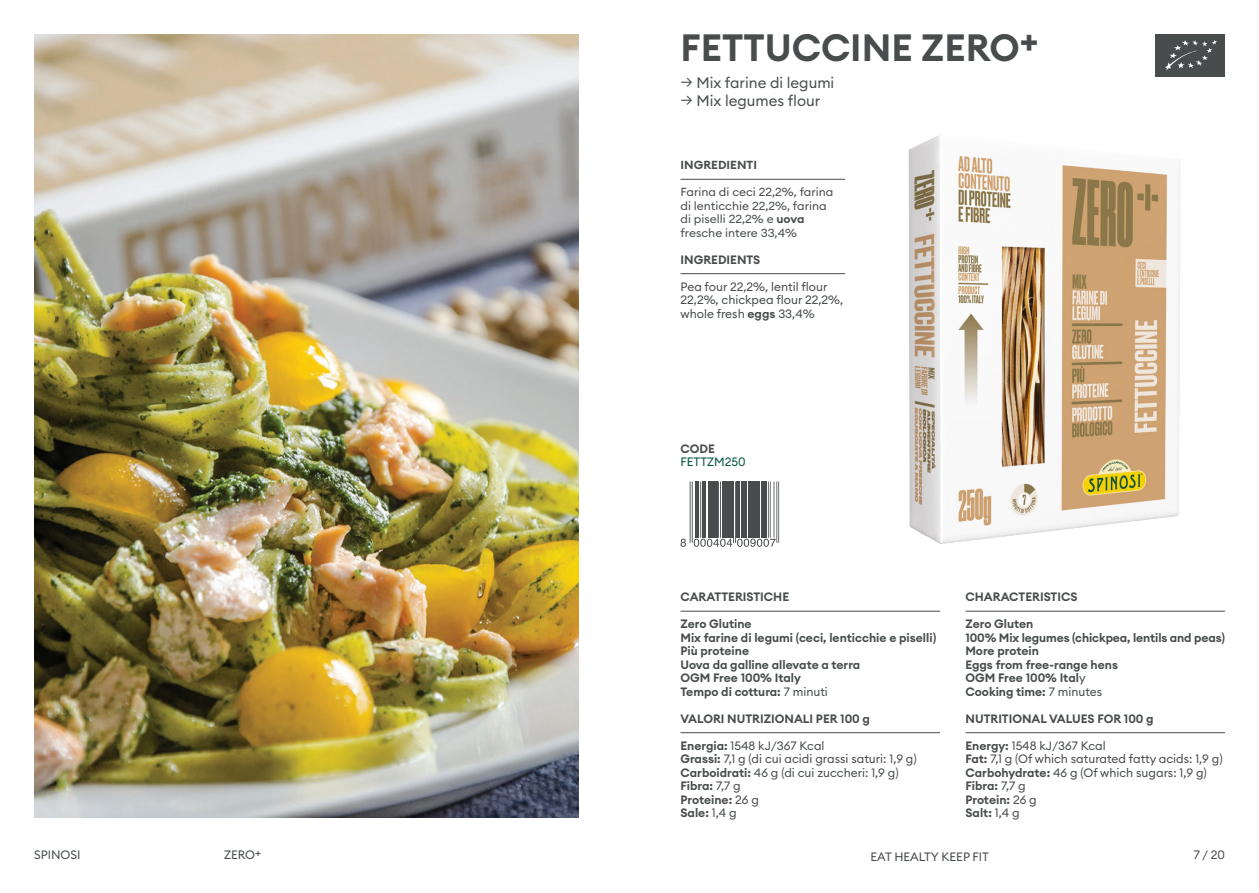
<style>
.page{position:relative;width:1259px;height:893px;background:#fff}
.page>*{position:absolute;margin:0;border:0;box-sizing:border-box;transform-origin:0 0}
.t1{font:37.5px "Font Semi Bold 2";color:#484c4c}
.t2{font:15px "Font Regular 2";color:#484c4c}
.t3{font:12px "Font Semi Bold 2";color:#484c4c}
.t4{font:12px/13.5px "Font Regular 2";color:#484c4c}
.t5{font:12px/13.5px "Font Regular 2";color:#065541}
.t6{font:11.55px/13.5px "Font Regular 2";color:#484c4c;scale:1.04 1}
.t7{font:11.55px "Font Semi Bold 2";color:#484c4c;scale:1.04 1}
.s1{font-family:"Font Semi Bold 2"}
.s2{font-family:"Font Semi Bold 2";color:#484c4c}
.s3{font-family:"Font Regular 2"}
</style>
<div class="page">
<hr style="left:680px;top:179px;width:165px;height:1px;background:#484c4c">
<hr style="left:680px;top:273px;width:165px;height:1px;background:#484c4c">
<hr style="left:965px;top:611px;width:260px;height:1px;background:#484c4c">
<hr style="left:965px;top:732px;width:260px;height:1px;background:#484c4c">
<hr style="left:680px;top:611px;width:260px;height:1px;background:#484c4c">
<hr style="left:680px;top:732px;width:260px;height:1px;background:#484c4c">
<img style="left:908px;top:134px;width:272px;height:410px">
<hr style="left:692px;top:481px;width:1px;height:62px;background:#484c4c">
<hr style="left:689px;top:481px;width:1px;height:62px;background:#484c4c">
<hr style="left:695px;top:481px;width:3px;height:57px;background:#484c4c">
<hr style="left:700px;top:481px;width:1px;height:57px;background:#484c4c">
<hr style="left:698px;top:481px;width:1px;height:57px;background:#484c4c">
<hr style="left:703px;top:481px;width:3px;height:57px;background:#484c4c">
<hr style="left:708px;top:481px;width:3px;height:57px;background:#484c4c">
<hr style="left:711px;top:481px;width:3px;height:57px;background:#484c4c">
<hr style="left:714px;top:481px;width:3px;height:57px;background:#484c4c">
<hr style="left:720px;top:481px;width:1px;height:57px;background:#484c4c">
<hr style="left:718px;top:481px;width:1px;height:57px;background:#484c4c">
<hr style="left:722px;top:481px;width:3px;height:57px;background:#484c4c">
<hr style="left:726px;top:481px;width:3px;height:57px;background:#484c4c">
<hr style="left:730px;top:481px;width:3px;height:57px;background:#484c4c">
<hr style="left:735px;top:481px;width:1px;height:62px;background:#484c4c">
<hr style="left:733px;top:481px;width:1px;height:62px;background:#484c4c">
<hr style="left:737px;top:481px;width:3px;height:57px;background:#484c4c">
<hr style="left:741px;top:481px;width:3px;height:57px;background:#484c4c">
<hr style="left:743px;top:481px;width:3px;height:57px;background:#484c4c">
<hr style="left:748px;top:481px;width:3px;height:57px;background:#484c4c">
<hr style="left:750px;top:481px;width:3px;height:57px;background:#484c4c">
<hr style="left:754px;top:481px;width:3px;height:57px;background:#484c4c">
<hr style="left:756px;top:481px;width:3px;height:57px;background:#484c4c">
<hr style="left:761px;top:481px;width:3px;height:57px;background:#484c4c">
<hr style="left:763px;top:481px;width:3px;height:57px;background:#484c4c">
<hr style="left:778px;top:481px;width:1px;height:62px;background:#484c4c">
<hr style="left:776px;top:481px;width:1px;height:62px;background:#484c4c">
<hr style="left:773px;top:481px;width:1px;height:57px;background:#484c4c">
<hr style="left:770px;top:481px;width:1px;height:57px;background:#484c4c">
<hr style="left:768px;top:481px;width:1px;height:57px;background:#484c4c">
<svg style="left:680px;top:539px;width:6px;height:8px"></svg>
<svg style="left:694px;top:539px;width:81px;height:8px"></svg>
<img style="left:34px;top:34px;width:544px;height:783px">
<div style="left:1155px;top:34px;width:70px;height:42px;background:#484c4c"></div>
<svg style="left:1165px;top:40px;width:52px;height:31px"></svg>
<p class="t1" style="left:680px;top:24px;width:359px">FETTUCCINE ZERO+</p>
<p class="t2" style="left:680px;top:73px;width:155px">→ Mix farine di legumi</p>
<p class="t2" style="left:680px;top:91px;width:141px">→ Mix legumes flour</p>
<p class="t7" style="left:680px;top:157px;width:75px">INGREDIENTI</p>
<p class="t6" style="left:680px;top:185px;width:149px">Farina di ceci 22,2%, farina di lenticchie 22,2%, farina di piselli 22,2% e <span class="s1">uova </span>fresche intere 33,4%</p>
<p class="t3" style="left:680px;top:252px;width:81px">INGREDIENTS</p>
<p class="t4" style="left:680px;top:279px;width:164px">Pea four 22,2%, lentil flour<br>22,2%, chickpea flour 22,2%, whole fresh <span class="s1">eggs</span> 33,4%</p>
<p class="t5" style="left:680px;top:441px;width:67px"><span class="s2">CODE<br></span>FETTZM250</p>
<p class="t3" style="left:680px;top:589px;width:110px">CARATTERISTICHE</p>
<p class="t3" style="left:680px;top:616px;width:73px">Zero Glutine</p>
<p class="t3" style="left:680px;top:630px;width:257px">Mix farine di legumi (ceci, lenticchie e piselli)</p>
<p class="t3" style="left:680px;top:643px;width:70px">Più proteine</p>
<p class="t3" style="left:680px;top:657px;width:181px">Uova da galline allevate a terra</p>
<p class="t3" style="left:680px;top:670px;width:122px">OGM Free 100% Italy</p>
<p class="t3" style="left:680px;top:684px;width:149px">Tempo di cottura: <span class="s3">7 minuti</span></p>
<p class="t3" style="left:680px;top:711px;width:191px">VALORI NUTRIZIONALI PER 100 g</p>
<p class="t4" style="left:680px;top:738px;width:146px"><span class="s1">Energia:</span> 1548 kJ/367 Kcal</p>
<p class="t4" style="left:680px;top:752px;width:238px"><span class="s1">Grassi:</span> 7,1 g (di cui acidi grassi saturi: 1,9 g)</p>
<p class="t4" style="left:680px;top:765px;width:220px"><span class="s1">Carboidrati:</span> 46 g (di cui zuccheri: 1,9 g)</p>
<p class="t3" style="left:680px;top:778px;width:62px">Fibra: <span class="s3">7,7 g</span></p>
<p class="t3" style="left:680px;top:792px;width:80px">Proteine: <span class="s3">26 g</span></p>
<p class="t3" style="left:680px;top:805px;width:58px">Sale: <span class="s3">1,4 g</span></p>
<p class="t3" style="left:965px;top:589px;width:114px">CHARACTERISTICS</p>
<p class="t3" style="left:965px;top:616px;width:69px">Zero Gluten</p>
<p class="t3" style="left:965px;top:630px;width:261px">100% Mix legumes (chickpea, lentils and peas)</p>
<p class="t3" style="left:965px;top:643px;width:75px">More protein</p>
<p class="t3" style="left:965px;top:657px;width:154px">Eggs from free-range hens</p>
<p class="t3" style="left:965px;top:670px;width:122px">OGM Free 100% Ital<span class="s3">y</span></p>
<p class="t3" style="left:965px;top:684px;width:138px">Cooking time: <span class="s3">7 minutes</span></p>
<p class="t3" style="left:965px;top:711px;width:190px">NUTRITIONAL VALUES FOR 100 g</p>
<p class="t4" style="left:965px;top:738px;width:142px"><span class="s1">Energy:</span> 1548 kJ/367 Kcal</p>
<p class="t4" style="left:965px;top:752px;width:259px"><span class="s1">Fat:</span> 7,1 g (Of which saturated fatty acids: 1,9 g)</p>
<p class="t4" style="left:965px;top:765px;width:243px"><span class="s1">Carbohydrate:</span> 46 g (Of which sugars: 1,9 g)</p>
<p class="t3" style="left:965px;top:778px;width:62px">Fibra: <span class="s3">7,7 g</span></p>
<p class="t3" style="left:965px;top:792px;width:73px">Protein: <span class="s3">26 g</span></p>
<p class="t3" style="left:965px;top:805px;width:56px">Salt: <span class="s3">1,4 g</span></p>
<p class="t4" style="left:34px;top:848px;width:48px">SPINOSI</p>
<p class="t4" style="left:224px;top:848px;width:39px">ZERO+</p>
<p class="t4" style="left:870px;top:850px;width:120px">EAT HEALTY KEEP FIT</p>
<p class="t4" style="left:1193px;top:848px;width:33px">7 / 20</p>
</div>
